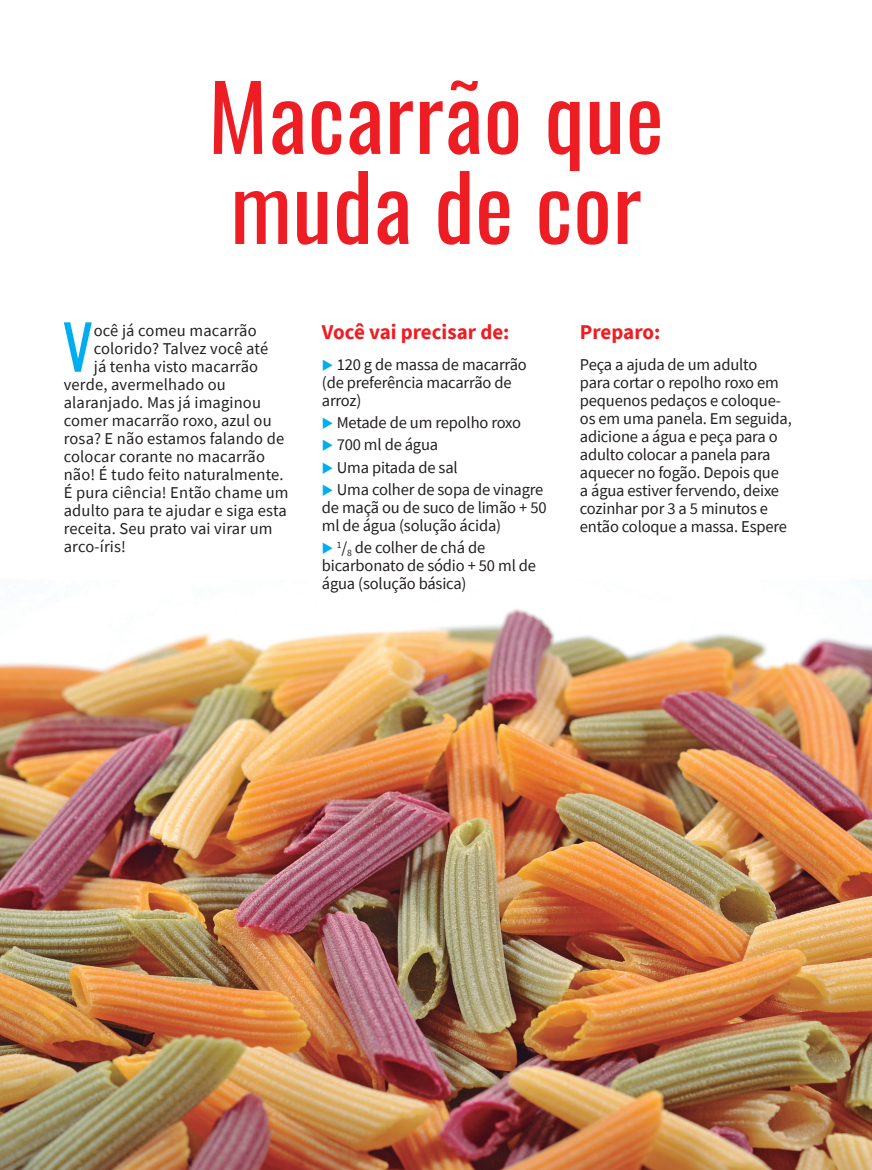
<style>
.page{position:relative;width:872px;height:1170px;background:#fff}
.page>*{position:absolute;margin:0;border:0;box-sizing:border-box;transform-origin:0 0}
.t1{font:90px/90px "Oswald";letter-spacing:.01em;color:#ee1d23}
.t2{font:60.9px "Oswald";color:#00aeef}
.t3{font:700 21px "Source Sans Pro";color:#ee1d23}
.t4{font:16.5px/18px "Source Sans Pro";letter-spacing:-.01em;color:#231f20}
.t5{font:16.5px "Source Sans Pro";letter-spacing:.01em;color:#231f20}
.s1{color:#00aeef}
</style>
<div class="page">
<img style="left:0;top:580px;width:872px;height:589px">
<p class="t1" style="left:208px;top:63px;width:457px">Macarrão que muda de cor</p>
<p class="t2" style="left:62px;top:293px;width:32px">V</p>
<p class="t5" style="left:94px;top:320px;width:164px">ocê já comeu macarrão</p>
<p class="t5" style="left:94px;top:338px;width:176px">colorido? Talvez você até</p>
<p class="t5" style="left:94px;top:356px;width:166px">já tenha visto macarrão</p>
<p class="t5" style="left:64px;top:374px;width:163px">verde, avermelhado ou</p>
<p class="t5" style="left:64px;top:392px;width:199px">alaranjado. Mas já imaginou</p>
<p class="t5" style="left:64px;top:410px;width:209px">comer macarrão roxo, azul ou</p>
<p class="t5" style="left:64px;top:428px;width:222px">rosa? E não estamos falando de</p>
<p class="t5" style="left:64px;top:446px;width:203px">colocar corante no macarrão</p>
<p class="t5" style="left:64px;top:464px;width:221px">não! É tudo feito naturalmente.</p>
<p class="t5" style="left:64px;top:482px;width:226px">É pura ciência! Então chame um</p>
<p class="t5" style="left:64px;top:500px;width:224px">adulto para te ajudar e siga esta</p>
<p class="t5" style="left:64px;top:518px;width:210px">receita. Seu prato vai virar um</p>
<p class="t5" style="left:64px;top:536px;width:64px">arco-íris!</p>
<p class="t3" style="left:322px;top:318px;width:189px">Você vai precisar de:</p>
<p class="t4" style="left:322px;top:355px;width:206px"><span class="s1">◆</span> 120 g de massa de macarrão (de preferência macarrão de arroz)</p>
<p class="t4" style="left:322px;top:413px;width:201px"><span class="s1">◆</span> Metade de um repolho roxo</p>
<p class="t4" style="left:322px;top:436px;width:118px"><span class="s1">◆</span> 700 ml de água</p>
<p class="t4" style="left:322px;top:458px;width:137px"><span class="s1">◆</span> Uma pitada de sal</p>
<p class="t4" style="left:322px;top:480px;width:226px"><span class="s1">◆</span> Uma colher de sopa de vinagre de maçã ou de suco de limão + 50 ml de água (solução ácida)</p>
<p class="t4" style="left:322px;top:538px;width:216px"><span class="s1">◆</span> <sup>1</sup>/<sub>8</sub> de colher de chá de bicarbonato de sódio + 50 ml de água (solução básica)</p>
<p class="t3" style="left:580px;top:318px;width:82px">Preparo:</p>
<p class="t4" style="left:580px;top:355px;width:213px">Peça a ajuda de um adulto para cortar o repolho roxo em pequenos pedaços e coloque&shy;os em uma panela. Em seguida, adicione a água e peça para o adulto colocar a panela para aquecer no fogão. Depois que<br>a água estiver fervendo, deixe cozinhar por 3 a 5 minutos e então coloque a massa. Espere</p>
</div>
